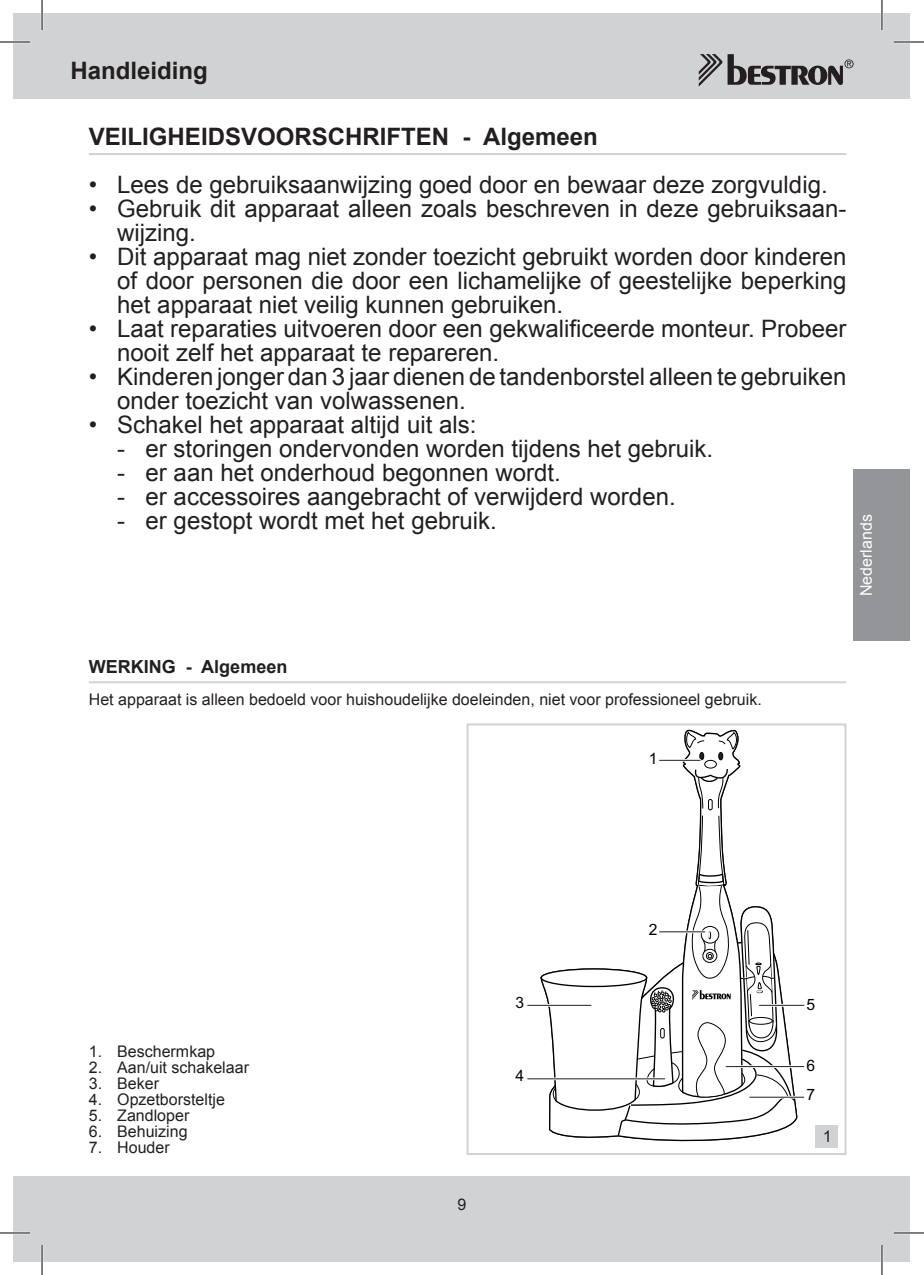
<style>
.page{position:relative;width:924px;height:1275px;background:#fff}
.page>*{position:absolute;margin:0;border:0;box-sizing:border-box;transform-origin:0 0}
.t1{font:24px/24px "Arial";color:#231f20}
.t2{font:700 24px "Arial";color:#231f20}
.t3{font:700 18px "Arial";color:#231f20}
.t4{font:16px "Arial";color:#231f20}
.t5{font:16px "Arial";color:#fff}
.t6{font:15.6px "Arial";color:#000001}
</style>
<div class="page">
<div style="left:14px;top:14px;width:895px;height:85px;background:#d1d2d4"></div>
<div style="left:14px;top:1176px;width:895px;height:85px;background:#d1d2d4"></div>
<svg style="left:698px;top:54px;width:155px;height:33px"></svg>
<div style="left:853px;top:470px;width:56px;height:171px;background:#939598"></div>
<hr style="left:89px;top:153px;width:757px;height:2px;background:#d1d2d4">
<hr style="left:89px;top:681px;width:757px;height:2px;background:#d1d2d4">
<svg style="left:564px;top:1106px;width:233px;height:36px"></svg>
<svg style="left:540px;top:729px;width:256px;height:407px"></svg>
<hr style="left:527px;top:1004px;width:63px;height:2px;background:#fff">
<hr style="left:659px;top:930px;width:45px;height:3px;background:#fff">
<hr style="left:759px;top:1004px;width:44px;height:2px;background:#fff">
<hr style="left:749px;top:1095px;width:54px;height:3px;background:#fff">
<hr style="left:527px;top:1077px;width:137px;height:3px;background:#fff">
<hr style="left:725px;top:1065px;width:78px;height:3px;background:#fff">
<hr style="left:659px;top:759px;width:40px;height:2px;background:#fff">
<hr style="left:527px;top:1005px;width:63px;height:1px;background:#231f20">
<hr style="left:659px;top:931px;width:45px;height:1px;background:#231f20">
<hr style="left:759px;top:1005px;width:44px;height:1px;background:#231f20">
<hr style="left:749px;top:1096px;width:54px;height:1px;background:#231f20">
<hr style="left:527px;top:1078px;width:137px;height:1px;background:#231f20">
<hr style="left:725px;top:1066px;width:78px;height:1px;background:#231f20">
<hr style="left:659px;top:760px;width:40px;height:1px;background:#231f20">
<div style="left:466px;top:723px;width:380px;height:432px;border:2px solid #d1d2d4"></div>
<div style="left:814px;top:1124px;width:23px;height:23px;background:#d1d2d4"></div>
<svg style="left:824px;top:1130px;width:4px;height:12px"></svg>
<hr style="left:0;top:41px;width:30px;height:2px;background:#fff">
<hr style="left:893px;top:41px;width:30px;height:2px;background:#fff">
<hr style="left:0;top:1231px;width:30px;height:3px;background:#fff">
<hr style="left:893px;top:1231px;width:30px;height:3px;background:#fff">
<hr style="left:41px;top:0;width:2px;height:30px;background:#fff">
<hr style="left:41px;top:1245px;width:2px;height:30px;background:#fff">
<hr style="left:880px;top:0;width:2px;height:30px;background:#fff">
<hr style="left:880px;top:1245px;width:2px;height:30px;background:#fff">
<hr style="left:0;top:42px;width:30px;height:1px;background:#000">
<hr style="left:893px;top:42px;width:30px;height:1px;background:#000">
<hr style="left:0;top:1232px;width:30px;height:1px;background:#000">
<hr style="left:893px;top:1232px;width:30px;height:1px;background:#000">
<hr style="left:42px;top:0;width:1px;height:30px;background:#000">
<hr style="left:42px;top:1245px;width:1px;height:30px;background:#000">
<hr style="left:881px;top:0;width:1px;height:30px;background:#000">
<hr style="left:881px;top:1245px;width:1px;height:30px;background:#000">
<p class="t2" style="left:70px;top:62px;width:139px">Handleiding</p>
<p class="t2" style="left:89px;top:127px;width:510px">VEILIGHEIDSVOORSCHRIFTEN - Algemeen</p>
<p class="t1" style="left:89px;top:174px;width:740px">• Lees de gebruiksaanwijzing goed door en bewaar deze zorgvuldig.</p>
<p class="t1" style="left:117px;top:198px;width:730px;text-indent:-28px">• Gebruik dit apparaat alleen zoals beschreven in deze gebruiksaan&shy;wijzing.</p>
<p class="t1" style="left:117px;top:246px;width:730px;text-align:justify;text-indent:-28px">• Dit apparaat mag niet zonder toezicht gebruikt worden door kinderen of door personen die door een lichamelijke of geestelijke beperking het apparaat niet veilig kunnen gebruiken.</p>
<p class="t1" style="left:117px;top:318px;width:730px;text-indent:-28px">• Laat reparaties uitvoeren door een gekwalificeerde monteur. Probeer nooit zelf het apparaat te repareren.</p>
<p class="t1" style="left:117px;top:366px;width:730px;text-indent:-28px">• Kinderen jonger dan 3 jaar dienen de tandenborstel alleen te gebruiken onder toezicht van volwassenen.</p>
<p class="t1" style="left:89px;top:414px;width:389px">• Schakel het apparaat altijd uit als:</p>
<p class="t1" style="left:117px;top:438px;width:597px">- er storingen ondervonden worden tijdens het gebruik.</p>
<p class="t1" style="left:117px;top:462px;width:445px">- er aan het onderhoud begonnen wordt.</p>
<p class="t1" style="left:117px;top:486px;width:559px">- er accessoires aangebracht of verwijderd worden.</p>
<p class="t1" style="left:117px;top:510px;width:381px">- er gestopt wordt met het gebruik.</p>
<p class="t5" style="left:859px;top:596px;width:83px;rotate:-90deg">Nederlands</p>
<p class="t3" style="left:89px;top:659px;width:200px">WERKING - Algemeen</p>
<p class="t4" style="left:89px;top:693px;width:674px">Het apparaat is alleen bedoeld voor huishoudelijke doeleinden, niet voor professioneel gebruik.</p>
<p class="t6" style="left:648px;top:749px;width:10px">1</p>
<p class="t4" style="left:89px;top:1045px;width:128px">1. Beschermkap</p>
<p class="t4" style="left:89px;top:1061px;width:161px">2. Aan/uit schakelaar</p>
<p class="t4" style="left:89px;top:1077px;width:72px">3. Beker</p>
<p class="t4" style="left:89px;top:1093px;width:137px">4. Opzetborsteltje</p>
<p class="t4" style="left:89px;top:1109px;width:102px">5. Zandloper</p>
<p class="t4" style="left:89px;top:1125px;width:100px">6. Behuizing</p>
<p class="t4" style="left:89px;top:1141px;width:82px">7. Houder</p>
<p class="t4" style="left:457px;top:1198px;width:10px">9</p>
<p class="t6" style="left:515px;top:993px;width:10px">3</p>
<p class="t6" style="left:515px;top:1066px;width:10px">4</p>
<p class="t6" style="left:648px;top:920px;width:10px">2</p>
<p class="t6" style="left:806px;top:995px;width:10px">5</p>
<p class="t6" style="left:806px;top:1056px;width:10px">6</p>
<p class="t6" style="left:806px;top:1085px;width:10px">7</p>
</div>
